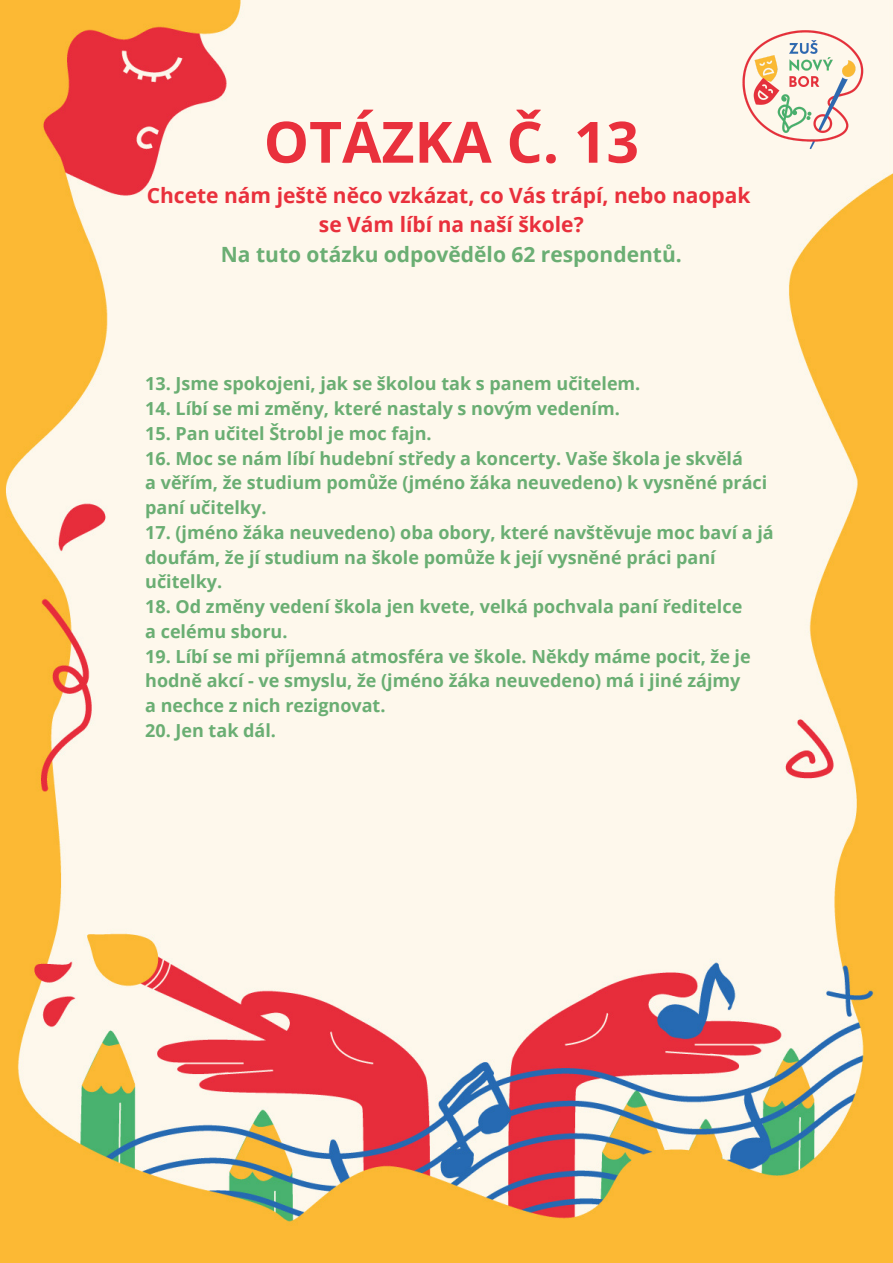
<style>
.page{position:relative;width:893px;height:1263px;background:#fff}
.page>*{position:absolute;margin:0;border:0;box-sizing:border-box;transform-origin:0 0}
.t1{font:700 57px "Open Sans";color:#e9303c}
.t2{font:700 21px "Open Sans";color:#e9303c}
.t3{font:700 21px "Open Sans";color:#6aae73}
.t4{font:700 18px/24.8px "Open Sans";color:#6aae73}
</style>
<div class="page">
<img style="left:0;top:0;width:893px;height:1263px">
<img style="left:741px;top:29px;width:126px;height:121px">
<p class="t1" style="left:264px;top:102px;width:377px">OTÁZKA Č. 13</p>
<p class="t2" style="left:147px;top:181px;width:605px">Chcete nám ještě něco vzkázat, co Vás trápí, nebo naopak</p>
<p class="t2" style="left:319px;top:210px;width:266px">se Vám líbí na naší škole?</p>
<p class="t3" style="left:221px;top:239px;width:462px">Na tuto otázku odpovědělo 62 respondentů.</p>
<p class="t4" style="left:145px;top:371px;width:497px">13. Jsme spokojeni, jak se školou tak s panem učitelem.</p>
<p class="t4" style="left:145px;top:396px;width:476px">14. Líbí se mi změny, které nastaly s novým vedením.</p>
<p class="t4" style="left:145px;top:420px;width:288px">15. Pan učitel Štrobl je moc fajn.</p>
<p class="t4" style="left:145px;top:445px;width:599px">16. Moc se nám líbí hudební středy a koncerty. Vaše škola je skvělá</p>
<p class="t4" style="left:145px;top:470px;width:623px">a věřím, že studium pomůže (jméno žáka neuvedeno) k vysněné práci paní učitelky.</p>
<p class="t4" style="left:145px;top:519px;width:630px">17. (jméno žáka neuvedeno) oba obory, které navštěvuje moc baví a já doufám, že jí studium na škole pomůže k její vysněné práci paní učitelky.</p>
<p class="t4" style="left:145px;top:594px;width:598px">18. Od změny vedení škola jen kvete, velká pochvala paní ředitelce</p>
<p class="t4" style="left:145px;top:618px;width:144px">a celému sboru.</p>
<p class="t4" style="left:145px;top:643px;width:607px">19. Líbí se mi příjemná atmosféra ve škole. Někdy máme pocit, že je hodně akcí - ve smyslu, že (jméno žáka neuvedeno) má i jiné zájmy</p>
<p class="t4" style="left:145px;top:693px;width:242px">a nechce z nich rezignovat.</p>
<p class="t4" style="left:145px;top:717px;width:132px">20. Jen tak dál.</p>
</div>
